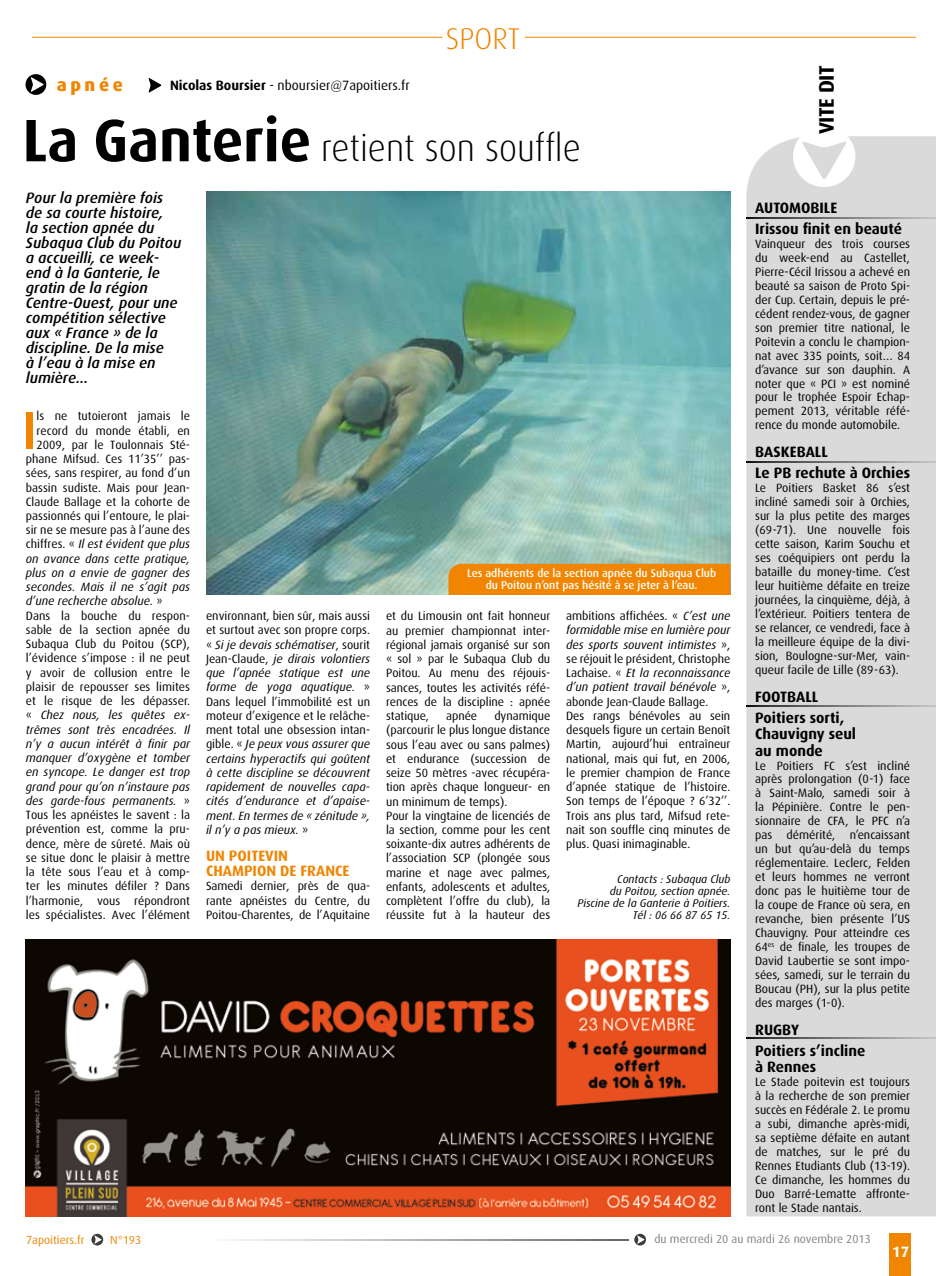
<style>
.page{position:relative;width:936px;height:1276px;background:#fff}
.page>*{position:absolute;margin:0;border:0;box-sizing:border-box;transform-origin:0 0}
.t1{font:500 53.4px "Dax";color:#f18500}
.t2{font:300 37.5px "Dax";color:#000;scale:.95 1}
.t3{font:300 30px "Dax";color:#f18500}
.t4{font:700 21px "Dax";color:#000}
.t5{font:800 18px "Dax";letter-spacing:.2em;color:#f18500}
.t6{font:italic 500 15px/15px "Dax";color:#000}
.t7{font:700 15px/21px "Dax";color:#000}
.t8{font:700 15px/15px "Dax";color:#f18500}
.t9{font:700 15px "Dax";color:#fff}
.t10{font:13.5px "Dax";color:#000}
.t11{font:12px/14px "Dax";letter-spacing:-.005em;color:#000;text-align:justify}
.t12{font:italic 12px/14.2px "Dax";color:#000;text-align:justify}
.t13{font:11.7px "Dax";color:#838382}
.t14{font:11.7px "Dax";color:#f18500}
.t15{font:italic 11.25px/12px "Dax";color:#000;text-align:right}
.t16{font:500 11.25px/12px "Dax";color:#fff;text-align:center}
.s1{font-weight:700}
.s2{font-weight:700;font-size:60px}
.s3{font-style:normal}
.s4{font-style:italic}
</style>
<div class="page">
<hr style="left:32px;top:37px;width:410px;height:1px;background:#f18a00">
<hr style="left:524px;top:37px;width:391px;height:1px;background:#f18a00">
<img style="left:206px;top:192px;width:524px;height:403px">
<svg style="left:149px;top:78px;width:12px;height:15px"></svg>
<div style="left:746px;top:136px;width:189px;height:1080px;background:#dadada"></div>
<div style="left:448px;top:564px;width:282px;height:31px;background:#f18500"></div>
<svg style="left:26px;top:74px;width:20px;height:21px"></svg>
<div style="left:889px;top:1233px;width:22px;height:43px;background:#f18500"></div>
<svg style="left:746px;top:218px;width:189px;height:1px"></svg>
<svg style="left:91px;top:1233px;width:12px;height:12px"></svg>
<svg style="left:634px;top:1233px;width:12px;height:12px"></svg>
<svg style="left:232px;top:1239px;width:397px;height:1px"></svg>
<img style="left:26px;top:940px;width:704px;height:276px">
<svg style="left:746px;top:462px;width:189px;height:1px"></svg>
<svg style="left:746px;top:1037px;width:189px;height:1px"></svg>
<svg style="left:746px;top:705px;width:189px;height:1px"></svg>
<h3 class="t5" style="left:57px;top:75px;width:68px">apnée</h3>
<p class="t10" style="left:170px;top:78px;width:241px"><span class="s1">Nicolas Boursier</span> - nboursier@7apoitiers.fr</p>
<h3 class="t3" style="left:446px;top:22px;width:75px">sport</h3>
<h2 class="t2" style="left:23px;top:128px;width:589px"><span class="s2">La Ganterie</span> retient son souffle</h2>
<p class="t6" style="left:26px;top:191px;width:157px">Pour la première fois de sa courte histoire,<br>la section apnée du<br>Subaqua Club du Poitou a accueilli, ce week&shy;end à la Ganterie, le gratin de la région<br>Centre-Ouest, pour une compétition sélective aux « France » de la discipline. De la mise<br>à l’eau à la mise en lumière…</p>
<h1 class="t1" style="left:22px;top:400px;width:16px">I</h1>
<p class="t11" style="left:37px;top:409px;width:155px">ls ne tutoieront jamais le</p>
<p class="t11" style="left:37px;top:423px;width:155px">record du monde établi, en</p>
<p class="t11" style="left:37px;top:438px;width:155px">2009, par le Toulonnais Sté-</p>
<p class="t11" style="left:26px;top:452px;width:166px">phane Mifsud. Ces 11’35’’ pas-</p>
<p class="t11" style="left:26px;top:466px;width:166px">sées, sans respirer, au fond d’un</p>
<p class="t11" style="left:26px;top:480px;width:166px">bassin sudiste. Mais pour Jean-</p>
<p class="t11" style="left:26px;top:495px;width:166px">Claude Ballage et la cohorte de</p>
<p class="t11" style="left:26px;top:509px;width:166px">passionnés qui l’entoure, le plai-</p>
<p class="t11" style="left:26px;top:523px;width:166px">sir ne se mesure pas à l’aune des</p>
<p class="t12" style="left:26px;top:537px;width:166px"><span class="s3">chiffres. «</span> Il est évident que plus</p>
<p class="t12" style="left:26px;top:551px;width:166px">on avance dans cette pratique,</p>
<p class="t12" style="left:26px;top:566px;width:166px">plus on a envie de gagner des</p>
<p class="t12" style="left:26px;top:580px;width:166px">secondes. Mais il ne s’agit pas</p>
<p class="t12" style="left:26px;top:594px;width:138px">d’une recherche absolue. <span class="s3">»</span></p>
<p class="t11" style="left:26px;top:609px;width:166px">Dans la bouche du respon-</p>
<p class="t11" style="left:26px;top:623px;width:166px">sable de la section apnée du</p>
<p class="t11" style="left:26px;top:637px;width:166px">Subaqua Club du Poitou (SCP),</p>
<p class="t11" style="left:26px;top:651px;width:166px">l’évidence s’impose : il ne peut</p>
<p class="t11" style="left:26px;top:666px;width:166px">y avoir de collusion entre le</p>
<p class="t11" style="left:26px;top:680px;width:166px">plaisir de repousser ses limites</p>
<p class="t11" style="left:26px;top:694px;width:166px">et le risque de les dépasser.</p>
<p class="t12" style="left:26px;top:708px;width:166px"><span class="s3">«</span> Chez nous, les quêtes ex-</p>
<p class="t12" style="left:26px;top:722px;width:166px">trêmes sont très encadrées. Il</p>
<p class="t12" style="left:26px;top:737px;width:166px">n’y a aucun intérêt à finir par</p>
<p class="t12" style="left:26px;top:751px;width:166px">manquer d’oxygène et tomber</p>
<p class="t12" style="left:26px;top:765px;width:166px">en syncope. Le danger est trop</p>
<p class="t12" style="left:26px;top:779px;width:166px">grand pour qu’on n’instaure pas</p>
<p class="t12" style="left:26px;top:794px;width:166px">des garde-fous permanents. <span class="s3">»</span></p>
<p class="t11" style="left:26px;top:808px;width:166px">Tous les apnéistes le savent : la</p>
<p class="t11" style="left:26px;top:822px;width:166px">prévention est, comme la pru-</p>
<p class="t11" style="left:26px;top:836px;width:166px">dence, mère de sûreté. Mais où</p>
<p class="t11" style="left:26px;top:851px;width:166px">se situe donc le plaisir à mettre</p>
<p class="t11" style="left:26px;top:865px;width:166px">la tête sous l’eau et à comp-</p>
<p class="t11" style="left:26px;top:879px;width:166px">ter les minutes défiler ? Dans</p>
<p class="t11" style="left:26px;top:893px;width:166px">l’harmonie, vous répondront</p>
<p class="t11" style="left:26px;top:908px;width:166px">les spécialistes. Avec l’élément</p>
<p class="t12" style="left:206px;top:609px;width:166px"><span class="s3">environnant, bien sûr, mais aussi et surtout avec son propre corps. «</span> Si je devais schématiser<span class="s3">, sourit Jean-Claude,</span> je dirais volontiers que l’apnée statique est une forme de yoga aquatique. <span class="s3">» Dans lequel l’immobilité est un moteur d’exigence et le relâche&shy;ment total une obsession intan&shy;gible. «</span> Je peux vous assurer que certains hyperactifs qui goûtent à cette discipline se découvrent rapidement de nouvelles capa&shy;cités d’endurance et d’apaise&shy;ment. En termes de « zénitude », il n’y a pas mieux. <span class="s3">»</span></p>
<p class="t8" style="left:206px;top:848px;width:145px">Un Poitevin champion de France</p>
<p class="t11" style="left:206px;top:879px;width:166px">Samedi dernier, près de qua&shy;rante apnéistes du Centre, du Poitou-Charentes, de l’Aquitaine</p>
<p class="t16" style="left:467px;top:567px;width:251px">Les adhérents de la section apnée du Subaqua Club du Poitou n’ont pas hésité à se jeter à l’eau.</p>
<p class="t11" style="left:386px;top:609px;width:166px">et du Limousin ont fait honneur au premier championnat inter&shy;régional jamais organisé sur son « sol » par le Subaqua Club du Poitou. Au menu des réjouis&shy;sances, toutes les activités réfé&shy;rences de la discipline : apnée statique,</p>
<p class="t11" style="left:386px;top:709px;width:166px;text-align:left;text-indent:108px">dynamique (parcourir le plus longue distance sous l’eau avec ou sans palmes) et endurance (succession de seize 50 mètres -avec récupéra&shy;tion après chaque longueur- en un minimum de temps).<br>Pour la vingtaine de licenciés de la section, comme pour les cent soixante-dix autres adhérents de l’association SCP (plongée sous marine et nage avec palmes, enfants, adolescents et adultes, complètent l’offre du club), la réussite fut à la hauteur des</p>
<p class="t11" style="left:446px;top:709px;width:32px">apnée</p>
<p class="t11" style="left:566px;top:609px;width:166px;text-align:left">ambitions affichées. « <span class="s4">C’est une formidable mise en lumière pour des sports souvent intimistes</span> », se réjouit le président, Christophe<br>Lachaise. « <span class="s4">Et la reconnaissance d’un patient travail bénévole</span> », abonde Jean-Claude Ballage.<br>Des rangs bénévoles au sein desquels figure un certain Benoît<br>Martin, aujourd’hui entraîneur national, mais qui fut, en 2006, le premier champion de France d’apnée statique de l’histoire.<br>Son temps de l’époque ? 6’32’’.<br>Trois ans plus tard, Mifsud rete&shy;nait son souffle cinq minutes de plus. Quasi inimaginable.</p>
<p class="t15" style="left:577px;top:873px;width:154px">Contacts : Subaqua Club<br>du Poitou, section apnée.<br>Piscine de la Ganterie à Poitiers.<br>Tél : 06 66 87 65 15.</p>
<h3 class="t4" style="left:814px;top:134px;width:71px;rotate:-90deg">vite dit</h3>
<p class="t7" style="left:755px;top:197px;width:148px">Automobile<br>Irissou finit en beauté</p>
<p class="t11" style="left:755px;top:237px;width:156px">Vainqueur des trois courses du week-end au Castellet, Pierre-Cécil Irissou a achevé en beauté sa saison de Proto Spi&shy;der Cup. Certain, depuis le pré&shy;cédent rendez-vous, de gagner son premier titre national, le Poitevin a conclu le champion&shy;nat avec 335 points, soit… 84 d’avance sur son dauphin. A noter que « PCI » est nominé pour le trophée Espoir Echap&shy;pement 2013, véritable réfé&shy;rence du monde automobile.</p>
<p class="t7" style="left:755px;top:442px;width:156px">Baskeball<br>Le PB rechute à Orchies</p>
<p class="t11" style="left:755px;top:481px;width:156px">Le Poitiers Basket 86 s’est incliné samedi soir à Orchies, sur la plus petite des marges (69-71). Une nouvelle fois cette saison, Karim Souchu et ses coéquipiers ont perdu la bataille du money-time. C’est leur huitième défaite en treize journées, la cinquième, déjà, à l’extérieur. Poitiers tentera de se relancer, ce vendredi, face à la meilleure équipe de la divi&shy;sion, Boulogne-sur-Mer, vain&shy;queur facile de Lille (89-63).</p>
<p class="t7" style="left:755px;top:686px;width:91px">Football<br>Poitiers sorti,</p>
<p class="t7" style="left:755px;top:725px;width:102px;line-height:16.5px">Chauvigny seul au monde</p>
<p class="t11" style="left:755px;top:758px;width:156px">Le Poitiers FC s’est incliné après prolongation (0-1) face à Saint-Malo, samedi soir à la Pépinière. Contre le pen&shy;sionnaire de CFA, le PFC n’a pas démérité, n’encaissant un but qu’au-delà du temps réglementaire. Leclerc, Felden et leurs hommes ne verront donc pas le huitième tour de la coupe de France où sera, en revanche, bien présente l’US Chauvigny. Pour atteindre ces 64<sup>es</sup> de finale, les troupes de David Laubertie se sont impo&shy;sées, samedi, sur le terrain du Boucau (PH), sur la plus petite des marges (1-0).</p>
<p class="t7" style="left:755px;top:1019px;width:112px">Rugby<br>Poitiers s’incline</p>
<p class="t7" style="left:755px;top:1056px;width:62px">à Rennes</p>
<p class="t11" style="left:755px;top:1075px;width:156px">Le Stade poitevin est toujours à la recherche de son premier succès en Fédérale 2. Le promu a subi, dimanche après-midi, sa septième défaite en autant de matches, sur le pré du Rennes Etudiants Club (13-19).<br>Ce dimanche, les hommes du Duo Barré-Lematte affronte&shy;ront le Stade nantais.</p>
<p class="t14" style="left:26px;top:1233px;width:60px">7apoitiers.fr</p>
<p class="t14" style="left:110px;top:1233px;width:32px">N°193</p>
<p class="t13" style="left:654px;top:1232px;width:218px">du mercredi 20 au mardi 26 novembre 2013</p>
<p class="t9" style="left:892px;top:1243px;width:18px">17</p>
</div>
